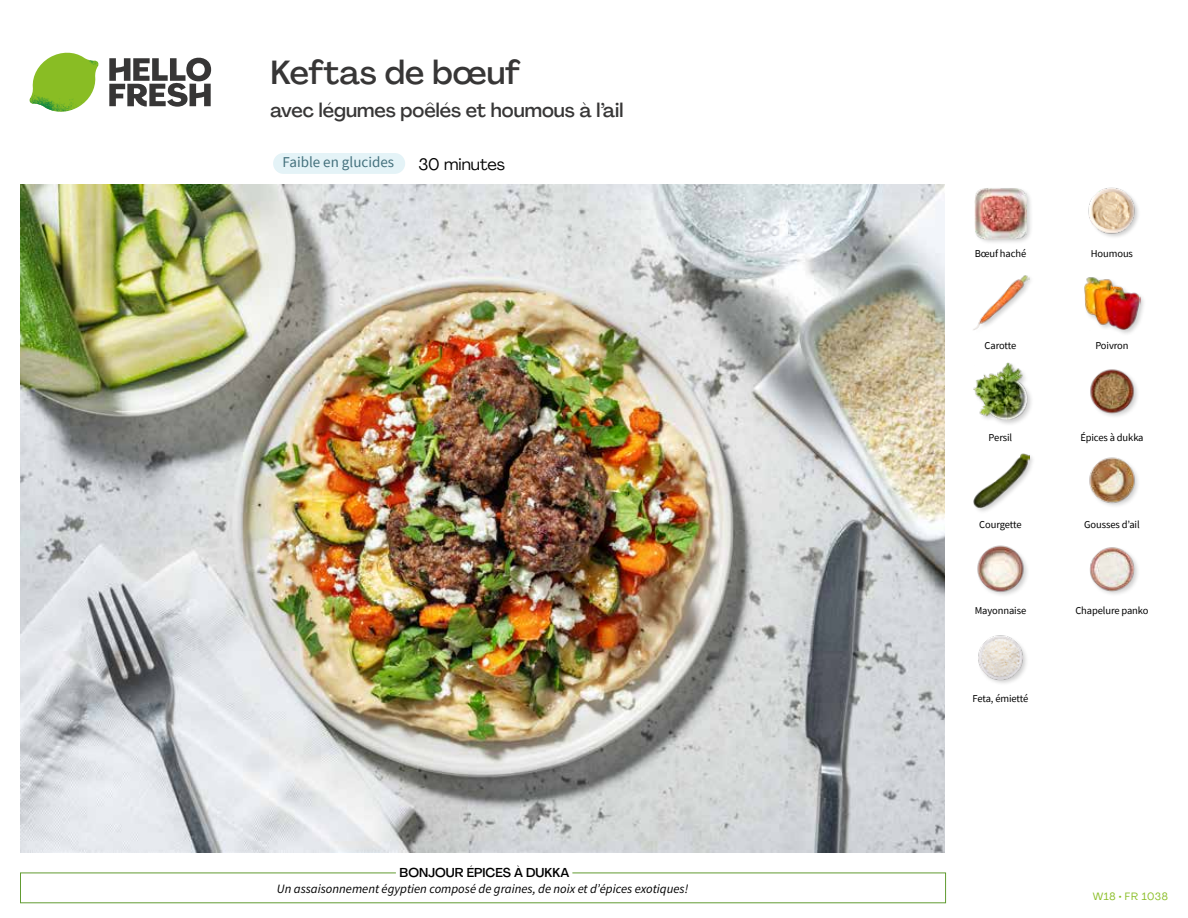
<style>
.page{position:relative;width:1188px;height:918px;background:#fff}
.page>*{position:absolute;margin:0;border:0;box-sizing:border-box;transform-origin:0 0}
.t1{font:500 33px "Agrandir";color:#373636}
.t2{font:500 19.5px "Agrandir";color:#373636}
.t3{font:16.5px "Agrandir";color:#000}
.t4{font:15px "Source Sans Pro";color:#43707c}
.t5{font:italic 12.75px "Source Sans Pro";color:#000}
.t6{font:500 12.75px "Agrandir";color:#000}
.t7{font:10.5px "Source Sans Pro";letter-spacing:-.01em;color:#000}
.t8{font:10.5px "Agrandir";letter-spacing:.05em;color:#89bd24}
</style>
<div class="page">
<svg style="left:109px;top:57px;width:102px;height:50px"></svg>
<svg style="left:34px;top:53px;width:62px;height:40px"></svg>
<img style="left:67px;top:53px;width:32px;height:26px">
<img style="left:33px;top:75px;width:59px;height:11px">
<img style="left:29px;top:79px;width:61px;height:33px">
<img style="left:65px;top:86px;width:27px;height:25px">
<img style="left:21px;top:184px;width:924px;height:668px">
<div style="left:273px;top:153px;width:132px;height:21px;background:#e4f3f7;border-radius:10px"></div>
<img style="left:978px;top:635px;width:49px;height:48px">
<img style="left:1089px;top:547px;width:49px;height:47px">
<img style="left:977px;top:545px;width:50px;height:50px">
<img style="left:1089px;top:457px;width:49px;height:49px">
<div style="left:973px;top:452px;width:63px;height:62px;background:#000;opacity:.2"></div>
<img style="left:973px;top:452px;width:56px;height:57px">
<img style="left:1090px;top:369px;width:48px;height:48px">
<div style="left:973px;top:362px;width:61px;height:64px;background:#000;opacity:.2"></div>
<img style="left:973px;top:362px;width:56px;height:58px">
<div style="left:1083px;top:276px;width:63px;height:61px;background:#000;opacity:.2"></div>
<img style="left:1083px;top:276px;width:58px;height:55px">
<img style="left:973px;top:275px;width:56px;height:55px">
<img style="left:1088px;top:187px;width:50px;height:50px">
<div style="left:974px;top:187px;width:59px;height:58px;background:#000;opacity:.2"></div>
<img style="left:975px;top:187px;width:51px;height:52px">
<h1 class="t1" style="left:271px;top:52px;width:252px">Keftas de bœuf</h1>
<h2 class="t2" style="left:271px;top:98px;width:354px">avec légumes poêlés et houmous à l’ail</h2>
<h3 class="t3" style="left:418px;top:154px;width:88px">30 minutes</h3>
<h3 class="t4" style="left:283px;top:152px;width:113px">Faible en glucides</h3>
<p class="t6" style="left:400px;top:864px;width:171px">BONJOUR ÉPICES À DUKKA</p>
<p class="t5" style="left:277px;top:881px;width:413px">Un assaisonnement égyptien composé de graines, de noix et d’épices exotiques!</p>
<p class="t7" style="left:975px;top:246px;width:53px">Bœuf haché</p>
<p class="t7" style="left:1091px;top:246px;width:44px">Houmous</p>
<p class="t7" style="left:985px;top:339px;width:33px">Carotte</p>
<p class="t7" style="left:1095px;top:339px;width:35px">Poivron</p>
<p class="t7" style="left:989px;top:431px;width:25px">Persil</p>
<p class="t7" style="left:1080px;top:431px;width:65px">Épices à dukka</p>
<p class="t7" style="left:979px;top:518px;width:44px">Courgette</p>
<p class="t7" style="left:1084px;top:518px;width:57px">Gousses d’ail</p>
<p class="t7" style="left:975px;top:604px;width:53px">Mayonnaise</p>
<p class="t7" style="left:1075px;top:604px;width:75px">Chapelure panko</p>
<p class="t7" style="left:973px;top:691px;width:57px">Feta, émietté</p>
<p class="t8" style="left:1093px;top:890px;width:76px">W18 • FR 1038</p>
</div>
